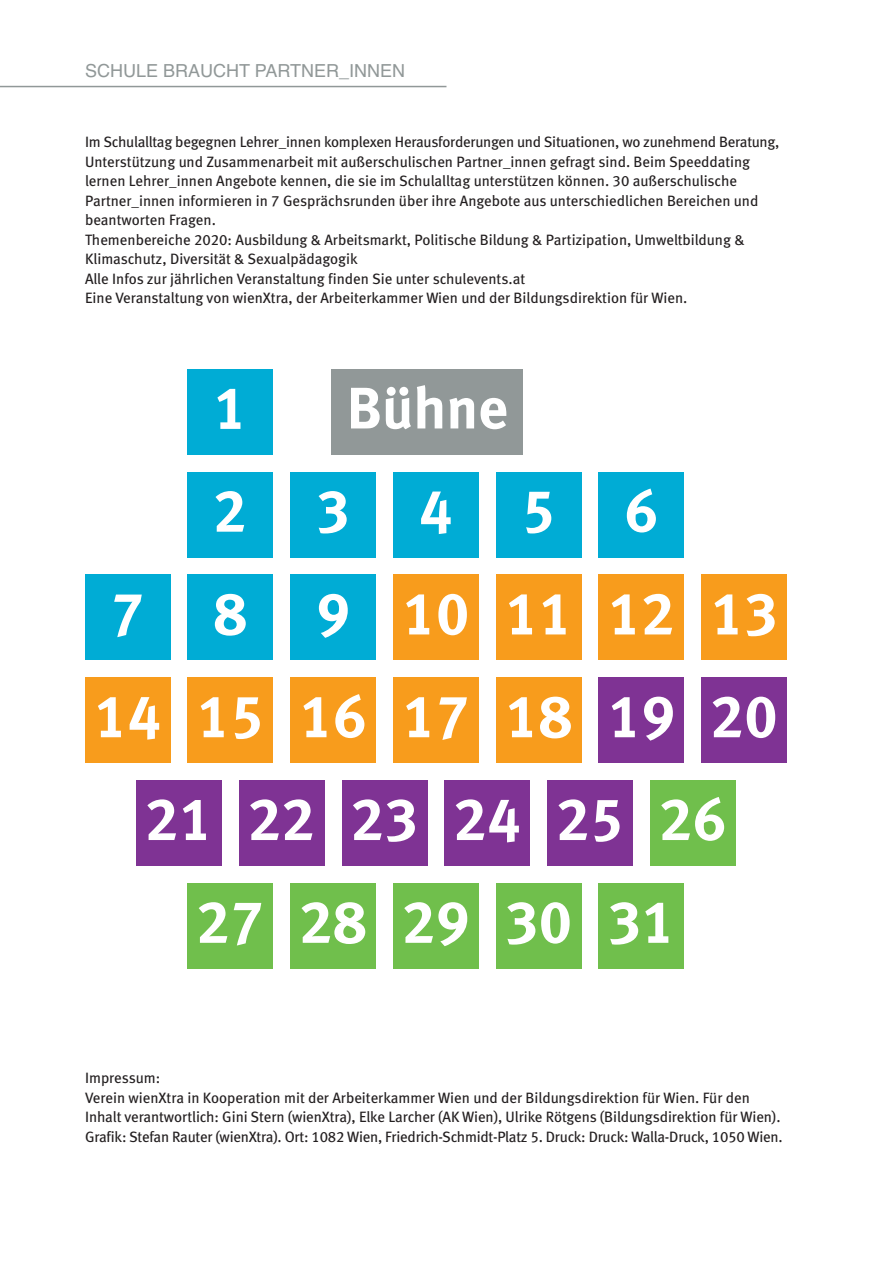
<style>
.page{position:relative;width:893px;height:1263px;background:#fff}
.page>*{position:absolute;margin:0;border:0;box-sizing:border-box;transform-origin:0 0}
.t1{font:60px "Meta Bold LF";color:#fff}
.t2{font:58.5px "Meta Bold LF";color:#fff}
.t3{font:18px "Helvetica";color:#919898}
.t4{font:15px/19.5px "Meta Book LF";letter-spacing:-.005em;color:#231f20}
</style>
<div class="page">
<hr style="left:0;top:86px;width:446px;height:1px;background:#919898">
<div style="left:188px;top:472px;width:85px;height:85px;background:#00acd5"></div>
<div style="left:291px;top:472px;width:85px;height:85px;background:#00acd5"></div>
<div style="left:393px;top:472px;width:85px;height:85px;background:#00acd5"></div>
<div style="left:496px;top:472px;width:85px;height:85px;background:#00acd5"></div>
<div style="left:599px;top:472px;width:85px;height:85px;background:#00acd5"></div>
<div style="left:85px;top:575px;width:85px;height:85px;background:#00acd5"></div>
<div style="left:188px;top:575px;width:85px;height:85px;background:#00acd5"></div>
<div style="left:291px;top:575px;width:85px;height:85px;background:#00acd5"></div>
<div style="left:393px;top:575px;width:85px;height:85px;background:#f89c1c"></div>
<div style="left:496px;top:575px;width:85px;height:85px;background:#f89c1c"></div>
<div style="left:599px;top:575px;width:85px;height:85px;background:#f89c1c"></div>
<div style="left:702px;top:575px;width:85px;height:85px;background:#f89c1c"></div>
<div style="left:85px;top:678px;width:85px;height:85px;background:#f89c1c"></div>
<div style="left:188px;top:678px;width:85px;height:85px;background:#f89c1c"></div>
<div style="left:291px;top:678px;width:85px;height:85px;background:#f89c1c"></div>
<div style="left:393px;top:678px;width:85px;height:85px;background:#f89c1c"></div>
<div style="left:496px;top:678px;width:85px;height:85px;background:#f89c1c"></div>
<div style="left:599px;top:678px;width:85px;height:85px;background:#7f3394"></div>
<div style="left:702px;top:678px;width:85px;height:85px;background:#7f3394"></div>
<div style="left:136px;top:780px;width:85px;height:85px;background:#7f3394"></div>
<div style="left:239px;top:780px;width:85px;height:85px;background:#7f3394"></div>
<div style="left:342px;top:780px;width:85px;height:85px;background:#7f3394"></div>
<div style="left:445px;top:780px;width:85px;height:85px;background:#7f3394"></div>
<div style="left:548px;top:780px;width:85px;height:85px;background:#7f3394"></div>
<div style="left:650px;top:780px;width:85px;height:85px;background:#70bf4c"></div>
<div style="left:188px;top:883px;width:85px;height:85px;background:#70bf4c"></div>
<div style="left:188px;top:369px;width:85px;height:85px;background:#00acd5"></div>
<div style="left:291px;top:883px;width:85px;height:85px;background:#70bf4c"></div>
<div style="left:393px;top:883px;width:85px;height:85px;background:#70bf4c"></div>
<div style="left:496px;top:883px;width:85px;height:85px;background:#70bf4c"></div>
<div style="left:599px;top:883px;width:85px;height:85px;background:#70bf4c"></div>
<div style="left:332px;top:369px;width:191px;height:85px;background:#919898"></div>
<p class="t3" style="left:85px;top:61px;width:322px">SCHULE BRAUCHT PARTNER_INNEN</p>
<p class="t4" style="left:85px;top:133px;width:696px">Im Schulalltag begegnen Lehrer_innen komplexen Herausforderungen und Situationen, wo zunehmend Beratung, Unterstützung und Zusammenarbeit mit außerschulischen Partner_innen gefragt sind. Beim Speeddating lernen Lehrer_innen Angebote kennen, die sie im Schulalltag unterstützen können. 30 außerschulische Partner_innen informieren in 7 Gesprächsrunden über ihre Angebote aus unterschiedlichen Bereichen und beantworten Fragen.<br>Themenbereiche 2020: Ausbildung &amp; Arbeitsmarkt, Politische Bildung &amp; Partizipation, Umweltbildung &amp; Klimaschutz, Diversität &amp; Sexualpädagogik<br>Alle Infos zur jährlichen Veranstaltung finden Sie unter schulevents.at<br>Eine Veranstaltung von wienXtra, der Arbeiterkammer Wien und der Bildungsdirektion für Wien.</p>
<h1 class="t1" style="left:213px;top:386px;width:35px">1</h1>
<h2 class="t2" style="left:347px;top:386px;width:162px">Bühne</h2>
<h1 class="t1" style="left:213px;top:488px;width:446px">23456</h1>
<h1 class="t1" style="left:111px;top:591px;width:669px">7 8 9 10111213</h1>
<h1 class="t1" style="left:94px;top:694px;width:685px">14 15 16 17 18 19 20</h1>
<h1 class="t1" style="left:145px;top:797px;width:583px">21 22 23 24 25 26</h1>
<h1 class="t1" style="left:197px;top:899px;width:69px">27</h1>
<h1 class="t1" style="left:299px;top:899px;width:377px">28 29 30 31</h1>
<p class="t4" style="left:85px;top:1069px;width:699px">Impressum:<br>Verein wienXtra in Kooperation mit der Arbeiterkammer Wien und der Bildungsdirektion für Wien. Für den Inhalt verantwortlich: Gini Stern (wienXtra), Elke Larcher (AK Wien), Ulrike Rötgens (Bildungsdirektion für Wien).<br>Grafik: Stefan Rauter (wienXtra). Ort: 1082 Wien, Friedrich-Schmidt-Platz 5. Druck: Druck: Walla-Druck, 1050 Wien.</p>
</div>
